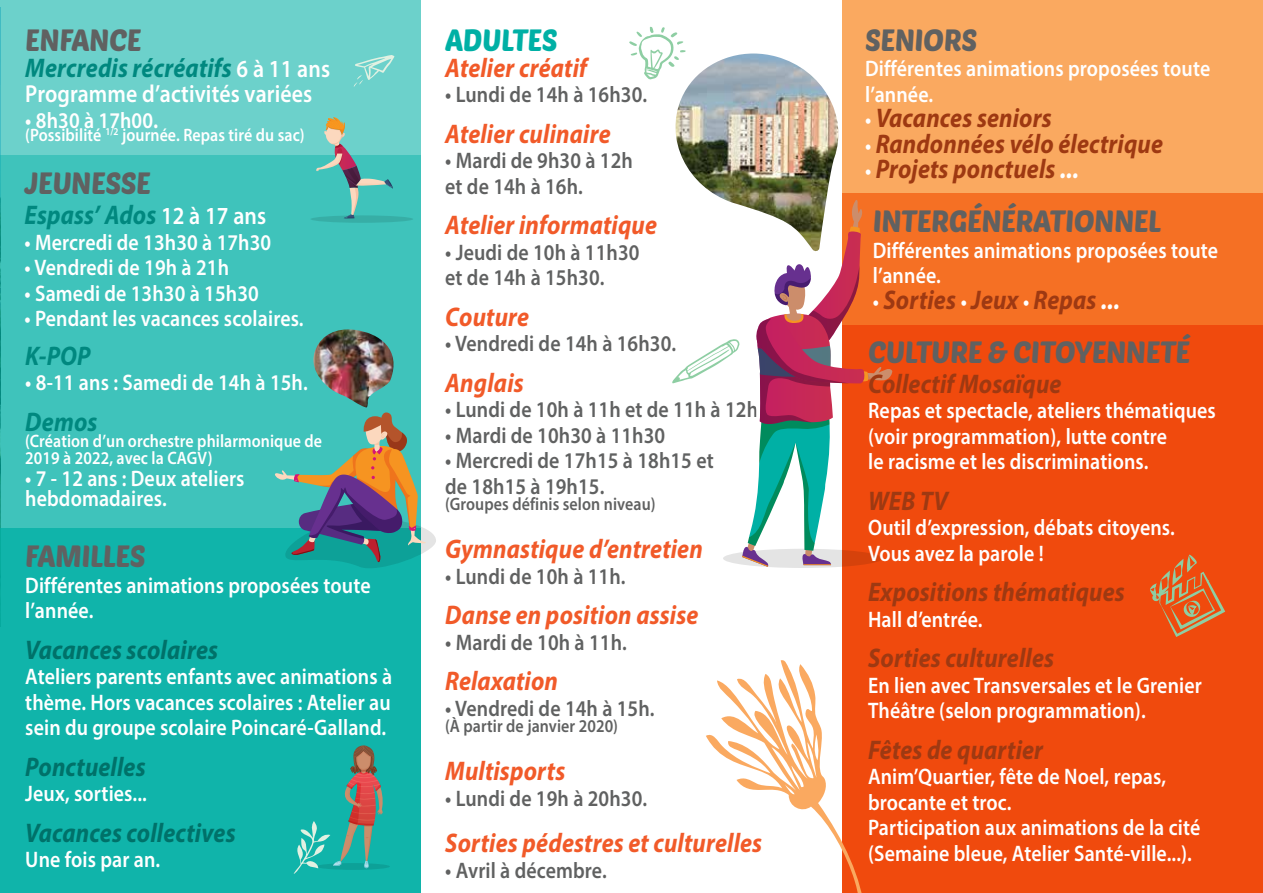
<style>
.page{position:relative;width:1263px;height:893px;background:#fff}
.page>*{position:absolute;margin:0;border:0;box-sizing:border-box;transform-origin:0 0}
.t1{font:30px "Poetsen One";letter-spacing:-.02em;color:#606161}
.t2{font:30px "Poetsen One";letter-spacing:-.02em;color:#00b0a5}
.t3{font:italic 700 27px "Myriad Pro";letter-spacing:.005em;color:#9e3912;scale:.89 1}
.t4{font:italic 700 27px "Myriad Pro";letter-spacing:.005em;color:#f15a29;scale:.89 1}
.t5{font:italic 700 27px "Myriad Pro";letter-spacing:.005em;color:#00887f;scale:.89 1}
.t6{font:italic 700 27px "Myriad Pro";letter-spacing:.005em;color:#007169;scale:.89 1}
.t7{font:600 24.6px "Myriad Pro";letter-spacing:.005em;color:#fff;scale:.89 1}
.t8{font:600 22.5px/25.5px "Myriad Pro";letter-spacing:.005em;color:#fff;scale:.89 1}
.t9{font:600 22.5px/25.5px "Myriad Pro";letter-spacing:.005em;color:#606161;scale:.89 1}
.t10{font:600 18px/16.5px "Myriad Pro";letter-spacing:.005em;color:#fff;scale:.89 1}
.t11{font:600 18px "Myriad Pro";letter-spacing:.005em;color:#606161;scale:.89 1}
.s1{font-weight:600;font-style:normal;font-size:24.6px;color:#fff}
.s2{font-size:24.6px}
.s3{font-weight:600;font-style:normal;font-size:22.5px;color:#fff}
.s4{color:#fff}
</style>
<div class="page">
<div style="left:0;top:0;width:421px;height:893px;background:#6cd1cb"></div>
<svg style="left:842px;top:0;width:421px;height:893px;background:#f36523"></svg>
<div style="left:0;top:155px;width:421px;height:738px;background:#3fc3bb"></div>
<div style="left:0;top:528px;width:421px;height:365px;background:#10b4aa"></div>
<div style="left:310px;top:215px;width:103px;height:8px;background:#37aea6;border-radius:50%"></div>
<svg style="left:316px;top:117px;width:77px;height:102px"></svg>
<div style="left:316px;top:863px;width:74px;height:7px;background:#0da198;border-radius:50%"></div>
<svg style="left:294px;top:745px;width:89px;height:129px"></svg>
<svg style="left:354px;top:55px;width:41px;height:32px"></svg>
<svg style="left:275px;top:412px;width:161px;height:156px"></svg>
<img style="left:313px;top:329px;width:81px;height:79px">
<img style="left:675px;top:54px;width:174px;height:145px">
<svg style="left:629px;top:27px;width:57px;height:53px"></svg>
<svg style="left:706px;top:659px;width:162px;height:234px"></svg>
<svg style="left:672px;top:199px;width:220px;height:368px"></svg>
<svg style="left:1150px;top:554px;width:75px;height:83px;background:#dc642a"></svg>
<h1 class="t1" style="left:25px;top:21px;width:118px">ENFANCE</h1>
<p class="t5" style="left:25px;top:50px;width:344px">Mercredis récréatifs <span class="s1">6 à 11 ans</span></p>
<p class="t7" style="left:25px;top:78px;width:324px">Programme d’activités variées</p>
<p class="t8" style="left:25px;top:107px;width:151px">• 8h30 à 17h00<span class="s2">.</span></p>
<p class="t10" style="left:25px;top:126px;width:315px">(Possibilité <sup>1/2</sup> journée. Repas tiré du sac)</p>
<h1 class="t1" style="left:25px;top:164px;width:128px">JEUNESSE</h1>
<p class="t5" style="left:25px;top:198px;width:273px">Espass’ Ados <span class="s1">12 à 17 ans</span></p>
<p class="t8" style="left:25px;top:229px;width:279px">• Mercredi de 13h30 à 17h30</p>
<p class="t8" style="left:25px;top:254px;width:231px">• Vendredi de 19h à 21h</p>
<p class="t8" style="left:25px;top:280px;width:265px">• Samedi de 13h30 à 15h30</p>
<p class="t8" style="left:25px;top:305px;width:315px">• Pendant les vacances scolaires.</p>
<p class="t5" style="left:25px;top:338px;width:75px">K-POP</p>
<p class="t8" style="left:25px;top:369px;width:319px">• 8-11 ans : Samedi de 14h à 15h.</p>
<p class="t5" style="left:25px;top:404px;width:83px">Demos</p>
<p class="t10" style="left:25px;top:432px;width:335px">(Création d’un orchestre philarmonique de<br>2019 à 2022, avec la CAGV)</p>
<p class="t8" style="left:25px;top:468px;width:248px;line-height:19.5px">• 7 - 12 ans : Deux ateliers hebdomadaires.</p>
<h1 class="t1" style="left:25px;top:537px;width:122px">FAMILLES</h1>
<p class="t8" style="left:25px;top:572px;width:389px">Différentes animations proposées toute l’année.</p>
<p class="t6" style="left:25px;top:632px;width:218px">Vacances scolaires</p>
<p class="t8" style="left:25px;top:663px;width:414px;text-align:justify">Ateliers parents enfants avec animations à thème. Hors vacances scolaires : Atelier au sein du groupe scolaire Poincaré-Galland.</p>
<p class="t6" style="left:25px;top:749px;width:137px">Ponctuelles</p>
<p class="t8" style="left:25px;top:780px;width:138px">Jeux, sorties...</p>
<p class="t6" style="left:25px;top:815px;width:238px">Vacances collectives</p>
<p class="t8" style="left:25px;top:846px;width:153px">Une fois par an.</p>
<h1 class="t2" style="left:445px;top:21px;width:114px">ADULTES</h1>
<p class="t4" style="left:445px;top:50px;width:161px">Atelier créatif</p>
<p class="t9" style="left:445px;top:81px;width:228px">• Lundi de 14h à 16h30.</p>
<p class="t4" style="left:445px;top:116px;width:187px">Atelier culinaire</p>
<p class="t9" style="left:445px;top:147px;width:212px">• Mardi de 9h30 à 12h et de 14h à 16h.</p>
<p class="t4" style="left:445px;top:208px;width:240px">Atelier informatique</p>
<p class="t9" style="left:445px;top:239px;width:220px">• Jeudi de 10h à 11h30 et de 14h à 15h30.</p>
<p class="t4" style="left:445px;top:299px;width:96px">Couture</p>
<p class="t9" style="left:445px;top:330px;width:261px">• Vendredi de 14h à 16h30.</p>
<p class="t4" style="left:445px;top:365px;width:90px">Anglais</p>
<p class="t9" style="left:445px;top:396px;width:353px">• Lundi de 10h à 11h et de 11h à 12h</p>
<p class="t9" style="left:445px;top:422px;width:249px">• Mardi de 10h30 à 11h30</p>
<p class="t9" style="left:445px;top:447px;width:303px">• Mercredi de 17h15 à 18h15 et de 18h15 à 19h15.</p>
<p class="t11" style="left:445px;top:493px;width:238px">(Groupes définis selon niveau)</p>
<p class="t4" style="left:445px;top:532px;width:291px">Gymnastique d’entretien</p>
<p class="t9" style="left:445px;top:563px;width:204px">• Lundi de 10h à 11h.</p>
<p class="t4" style="left:445px;top:598px;width:286px">Danse en position assise</p>
<p class="t9" style="left:445px;top:629px;width:206px">• Mardi de 10h à 11h.</p>
<p class="t4" style="left:445px;top:664px;width:128px">Relaxation</p>
<p class="t9" style="left:445px;top:695px;width:237px">• Vendredi de 14h à 15h.</p>
<p class="t11" style="left:445px;top:715px;width:196px">(À partir de janvier 2020)</p>
<p class="t4" style="left:445px;top:754px;width:136px">Multisports</p>
<p class="t9" style="left:445px;top:785px;width:228px">• Lundi de 19h à 20h30.</p>
<p class="t4" style="left:445px;top:826px;width:358px">Sorties pédestres et culturelles</p>
<p class="t9" style="left:445px;top:857px;width:183px">• Avril à décembre.</p>
<h1 class="t1" style="left:865px;top:21px;width:114px">SENIORS</h1>
<p class="t8" style="left:865px;top:55px;width:389px">Différentes animations proposées toute l’année.</p>
<p class="t3" style="left:865px;top:101px;width:211px"><span class="s3">•</span> Vacances seniors</p>
<p class="t3" style="left:865px;top:126px;width:336px"><span class="s3">•</span> Randonnées vélo électrique</p>
<p class="t3" style="left:865px;top:152px;width:242px"><span class="s3">•</span> Projets ponctuels <span class="s4">...</span></p>
<h1 class="t1" style="left:873px;top:202px;width:290px">INTERGÉNÉRATIONNEL</h1>
<p class="t8" style="left:873px;top:237px;width:389px">Différentes animations proposées toute l’année.</p>
<p class="t3" style="left:873px;top:282px;width:279px"><span class="s3">•</span> Sorties <span class="s3">•</span> Jeux <span class="s3">•</span> Repas <span class="s4">...</span></p>
<h1 class="t1" style="left:868px;top:333px;width:324px">CULTURE &amp; CITOYENNETÉ</h1>
<p class="t3" style="left:868px;top:366px;width:219px">Collectif Mosaïque</p>
<p class="t8" style="left:868px;top:397px;width:392px">Repas et spectacle, ateliers thématiques (voir programmation), lutte contre<br>le racisme et les discriminations.</p>
<p class="t3" style="left:868px;top:483px;width:91px">WEB TV</p>
<p class="t8" style="left:868px;top:514px;width:346px">Outil d’expression, débats citoyens.<br>Vous avez la parole !</p>
<p class="t3" style="left:868px;top:575px;width:290px">Expositions thématiques</p>
<p class="t8" style="left:868px;top:606px;width:130px">Hall d’entrée.</p>
<p class="t3" style="left:868px;top:641px;width:210px">Sorties culturelles</p>
<p class="t8" style="left:868px;top:672px;width:377px">En lien avec Transversales et le Grenier<br>Théâtre (selon programmation).</p>
<p class="t3" style="left:868px;top:732px;width:198px">Fêtes de quartier</p>
<p class="t8" style="left:868px;top:763px;width:375px">Anim’Quartier, fête de Noel, repas, brocante et troc.<br>Participation aux animations de la cité (Semaine bleue, Atelier Santé-ville...).</p>
</div>
